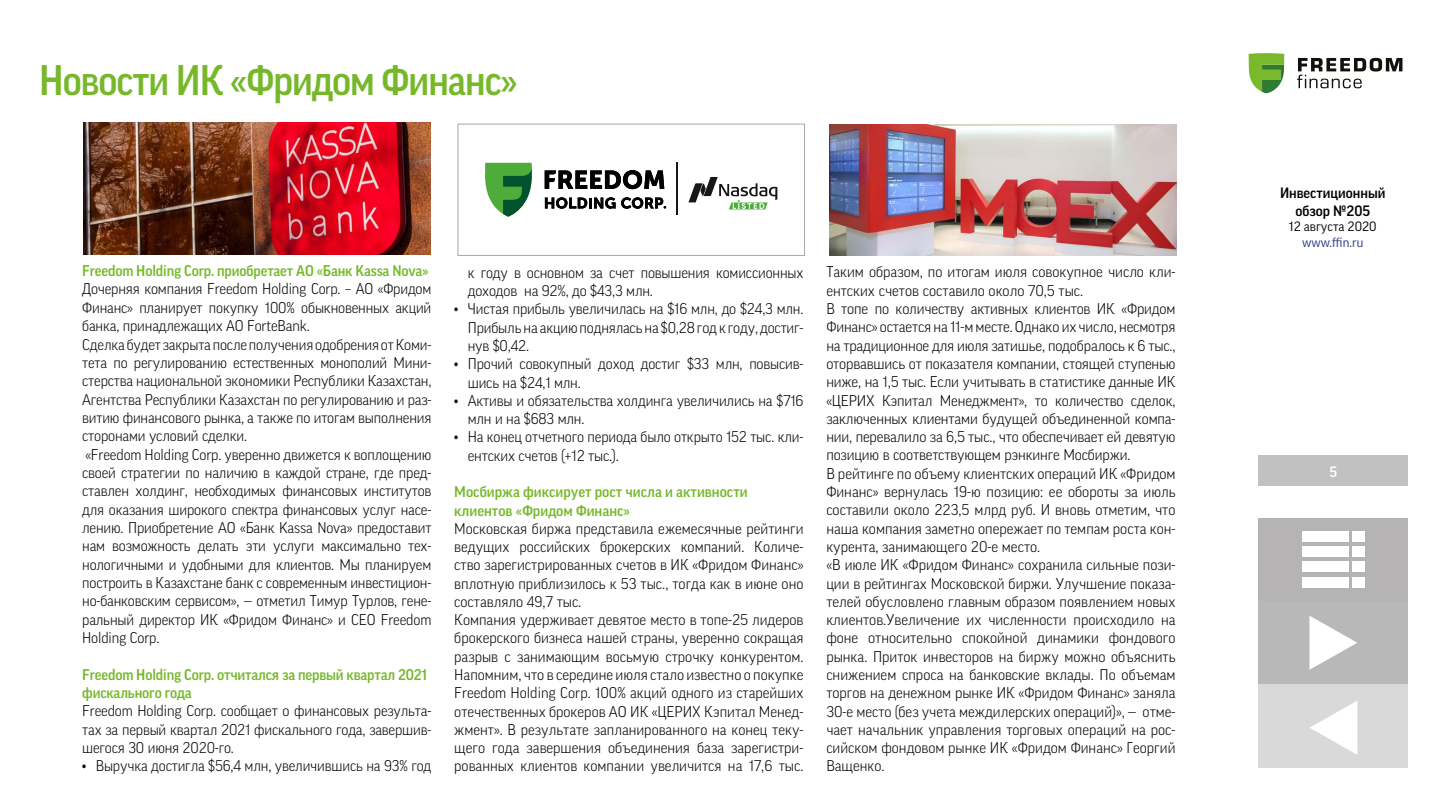
<style>
.page{position:relative;width:1440px;height:810px;background:#fff}
.page>*{position:absolute;margin:0;border:0;box-sizing:border-box;transform-origin:0 0}
.t1{font:500 41.25px "Good Pro";letter-spacing:-.025em;color:#76b82a;scale:.95 1}
.t2{font:300 15px/18.3px "Good Pro";letter-spacing:-.01em;color:#000;text-align:justify}
.t3{font:500 15px/18.4px "Good Pro";letter-spacing:-.01em;color:#76b82a}
.t4{font:500 14.48px/17.4px "Good Pro";color:#000;text-align:center}
.t5{font:500 14.48px "Good Pro";color:#fff}
.t6{font:13.05px "Good Pro";color:#000}
.t7{font:13.05px "Good Pro";color:#283583}
</style>
<div class="page">
<div style="left:1258px;top:456px;width:150px;height:30px;background:#c1c1c1"></div>
<svg style="left:1249px;top:53px;width:35px;height:40px"></svg>
<svg style="left:1297px;top:58px;width:105px;height:30px"></svg>
<div style="left:1259px;top:518px;width:149px;height:83px;background:#b5b3b3"></div>
<div style="left:1302px;top:531px;width:46px;height:11px;background:#fff"></div>
<div style="left:1352px;top:531px;width:13px;height:11px;background:#fff"></div>
<div style="left:1302px;top:547px;width:46px;height:10px;background:#fff"></div>
<div style="left:1352px;top:547px;width:13px;height:10px;background:#fff"></div>
<div style="left:1302px;top:562px;width:46px;height:10px;background:#fff"></div>
<div style="left:1352px;top:562px;width:13px;height:10px;background:#fff"></div>
<div style="left:1302px;top:577px;width:46px;height:11px;background:#fff"></div>
<div style="left:1352px;top:577px;width:13px;height:11px;background:#fff"></div>
<div style="left:1259px;top:601px;width:149px;height:83px;background:#b8b8b8"></div>
<svg style="left:1309px;top:616px;width:48px;height:54px"></svg>
<div style="left:1259px;top:684px;width:149px;height:83px;background:#d9d9d9"></div>
<svg style="left:1310px;top:701px;width:47px;height:54px"></svg>
<img style="left:829px;top:124px;width:347px;height:131px">
<img style="left:84px;top:123px;width:346px;height:131px">
<svg style="left:485px;top:163px;width:47px;height:54px"></svg>
<svg style="left:545px;top:170px;width:119px;height:19px"></svg>
<svg style="left:545px;top:197px;width:121px;height:12px"></svg>
<hr style="left:677px;top:162px;width:1px;height:53px;background:#181716">
<svg style="left:688px;top:177px;width:89px;height:32px"></svg>
<div style="left:458px;top:124px;width:347px;height:132px;border:1px solid #a8a8a8"></div>
<p class="t1" style="left:39px;top:57px;width:505px">Новости ИК «Фридом Финанс»</p>
<p class="t3" style="left:82px;top:262px;width:348px">Freedom Holding Corp. приобретает АО «Банк Kassa Nova»</p>
<p class="t2" style="left:82px;top:280px;width:351px">Дочерняя компания Freedom Holding Corp. – АО «Фридом Финанс» планирует покупку 100% обыкновенных акций банка, принадлежащих АО ForteBank.</p>
<p class="t2" style="left:82px;top:335px;width:351px">Сделка будет закрыта после получения одобрения от Коми&shy;тета по регулированию естественных монополий Мини&shy;стерства национальной экономики Республики Казахстан, Агентства Республики Казахстан по регулированию и раз&shy;витию финансового рынка, а также по итогам выполнения сторонами условий сделки.</p>
<p class="t2" style="left:82px;top:445px;width:351px">«Freedom Holding Corp. уверенно движется к воплощению своей стратегии по наличию в каждой стране, где пред&shy;ставлен холдинг, необходимых финансовых институтов для оказания широкого спектра финансовых услуг насе&shy;лению. Приобретение АО «Банк Kassa Nova» предоставит нам возможность делать эти услуги максимально тех&shy;нологичными и удобными для клиентов. Мы планируем построить в Казахстане банк с современным инвестицион&shy;но-банковским сервисом», — отметил Тимур Турлов, гене&shy;ральный директор ИК «Фридом Финанс» и CEO Freedom Holding Corp.</p>
<p class="t3" style="left:82px;top:665px;width:347px">Freedom Holding Corp. отчитался за первый квартал 2021 фискального года</p>
<p class="t2" style="left:82px;top:702px;width:351px">Freedom Holding Corp. сообщает о финансовых результа&shy;тах за первый квартал 2021 фискального года, завершив&shy;шегося 30 июня 2020-го.</p>
<p class="t2" style="left:82px;top:757px;width:351px">• Выручка достигла $56,4 млн, увеличившись на 93% год</p>
<p class="t2" style="left:468px;top:263px;width:337px">к году в основном за счет повышения комиссионных доходов на 92%, до $43,3 млн.</p>
<p class="t2" style="left:468px;top:300px;width:337px;text-indent:-14px">• Чистая прибыль увеличилась на $16 млн, до $24,3 млн.<br>Прибыль на акцию поднялась на $0,28 год к году, достиг&shy;нув $0,42.</p>
<p class="t2" style="left:468px;top:355px;width:337px;text-indent:-14px">• Прочий совокупный доход достиг $33 млн, повысив&shy;шись на $24,1 млн.</p>
<p class="t2" style="left:468px;top:391px;width:337px;text-indent:-14px">• Активы и обязательства холдинга увеличились на $716 млн и на $683 млн.</p>
<p class="t2" style="left:468px;top:428px;width:337px;text-indent:-14px">• На конец отчетного периода было открыто 152 тыс. кли&shy;ентских счетов (+12 тыс.).</p>
<p class="t3" style="left:454px;top:483px;width:295px">Мосбиржа фиксирует рост числа и активности клиентов «Фридом Финанс»</p>
<p class="t2" style="left:454px;top:519px;width:351px">Московская биржа представила ежемесячные рейтинги ведущих российских брокерских компаний. Количе&shy;ство зарегистрированных счетов в ИК «Фридом Финанс» вплотную приблизилось к 53 тыс., тогда как в июне оно составляло 49,7 тыс.</p>
<p class="t2" style="left:454px;top:611px;width:351px">Компания удерживает девятое место в топе-25 лидеров брокерского бизнеса нашей страны, уверенно сокращая разрыв с занимающим восьмую строчку конкурентом.<br>Напомним, что в середине июля стало известно о покупке Freedom Holding Corp. 100% акций одного из старейших отечественных брокеров АО ИК «ЦЕРИХ Кэпитал Менед&shy;жмент». В результате запланированного на конец теку&shy;щего года завершения объединения база зарегистри&shy;рованных клиентов компании увеличится на 17,6 тыс.</p>
<p class="t2" style="left:826px;top:263px;width:351px">Таким образом, по итогам июля совокупное число кли&shy;ентских счетов составило около 70,5 тыс.</p>
<p class="t2" style="left:826px;top:299px;width:351px">В топе по количеству активных клиентов ИК «Фридом Финанс» остается на 11-м месте. Однако их число, несмотря на традиционное для июля затишье, подобралось к 6 тыс., оторвавшись от показателя компании, стоящей ступенью ниже, на 1,5 тыс. Если учитывать в статистике данные ИК «ЦЕРИХ Кэпитал Менеджмент», то количество сделок, заключенных клиентами будущей объединенной компа&shy;нии, перевалило за 6,5 тыс., что обеспечивает ей девятую позицию в соответствующем рэнкинге Мосбиржи.</p>
<p class="t2" style="left:826px;top:464px;width:351px">В рейтинге по объему клиентских операций ИК «Фридом Финанс» вернулась 19-ю позицию: ее обороты за июль составили около 223,5 млрд руб. И вновь отметим, что наша компания заметно опережает по темпам роста кон&shy;курента, занимающего 20-е место.</p>
<p class="t2" style="left:826px;top:556px;width:351px">«В июле ИК «Фридом Финанс» сохранила сильные пози&shy;ции в рейтингах Московской биржи. Улучшение показа&shy;телей обусловлено главным образом появлением новых клиентов.Увеличение их численности происходило на фоне относительно спокойной динамики фондового рынка. Приток инвесторов на биржу можно объяснить снижением спроса на банковские вклады. По объемам торгов на денежном рынке ИК «Фридом Финанс» заняла 30-е место (без учета междилерских операций)», — отме&shy;чает начальник управления торговых операций на рос&shy;сийском фондовом рынке ИК «Фридом Финанс» Георгий Ващенко.</p>
<p class="t4" style="left:1280px;top:185px;width:107px">Инвестиционный обзор №205</p>
<p class="t6" style="left:1289px;top:219px;width:89px">12 августа 2020</p>
<p class="t7" style="left:1302px;top:235px;width:63px">www.ffin.ru</p>
<p class="t5" style="left:1329px;top:463px;width:9px">5</p>
</div>
